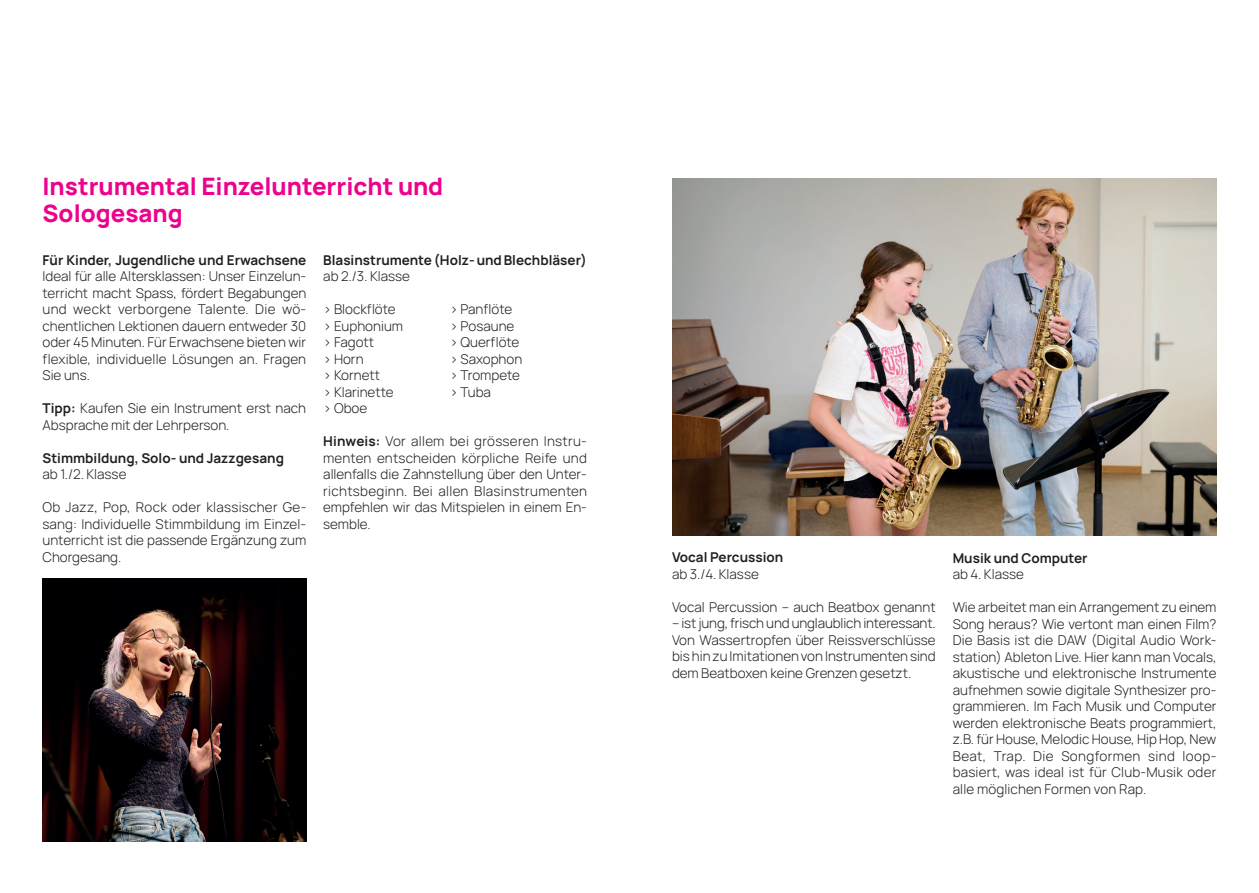
<style>
.page{position:relative;width:1259px;height:893px;background:#fff}
.page>*{position:absolute;margin:0;border:0;box-sizing:border-box;transform-origin:0 0}
.t1{font:800 24px/27px "Manrope";color:#ed028c}
.t2{font:300 13.5px/16.5px "Manrope";color:#231f20;text-align:justify}
.t3{font:700 13.5px "Manrope";color:#231f20}
.s1{font-weight:700}
</style>
<div class="page">
<img style="left:43px;top:578px;width:263px;height:264px">
<img style="left:672px;top:179px;width:544px;height:357px">
<h1 class="t1" style="left:43px;top:173px;width:402px">Instrumental Einzelunterricht und<br>Sologesang</h1>
<p class="t3" style="left:43px;top:251px;width:265px">Für Kinder, Jugendliche und Erwachsene</p>
<p class="t2" style="left:43px;top:268px;width:265px">Ideal für alle Altersklassen: Unser Einzelun&shy;terricht macht Spass, fördert Begabungen und weckt verborgene Talente. Die wö&shy;chentlichen Lektionen dauern entweder 30 oder 45 Minuten. Für Erwachsene bieten wir flexible, individuelle Lösungen an. Fragen Sie uns.</p>
<p class="t2" style="left:43px;top:400px;width:265px"><span class="s1">Tipp:</span> Kaufen Sie ein Instrument erst nach<br>Absprache mit der Lehrperson.</p>
<p class="t3" style="left:43px;top:449px;width:243px">Stimmbildung, Solo- und Jazzgesang</p>
<p class="t2" style="left:43px;top:466px;width:85px">ab 1./2. Klasse</p>
<p class="t2" style="left:43px;top:499px;width:265px">Ob Jazz, Pop, Rock oder klassischer Ge&shy;sang: Individuelle Stimmbildung im Einzel&shy;unterricht ist die passende Ergänzung zum Chorgesang.</p>
<p class="t3" style="left:323px;top:251px;width:265px">Blasinstrumente (Holz- und Blechbläser)</p>
<p class="t2" style="left:323px;top:268px;width:88px">ab 2./3. Klasse</p>
<p class="t2" style="left:323px;top:301px;width:81px;text-align:left">&gt; Blockflöte &gt; Euphonium &gt; Fagott<br>&gt; Horn<br>&gt; Kornett<br>&gt; Klarinette &gt; Oboe</p>
<p class="t2" style="left:323px;top:433px;width:265px"><span class="s1">Hinweis:</span> Vor allem bei grösseren Instru&shy;menten entscheiden körpliche Reife und allenfalls die Zahnstellung über den Unter&shy;richtsbeginn. Bei allen Blasinstrumenten empfehlen wir das Mitspielen in einem En&shy;semble.</p>
<p class="t2" style="left:450px;top:301px;width:74px;text-align:left">&gt; Panflöte &gt; Posaune &gt; Querflöte &gt; Saxophon &gt; Trompete &gt; Tuba</p>
<p class="t3" style="left:672px;top:549px;width:113px">Vocal Percussion</p>
<p class="t2" style="left:672px;top:566px;width:88px">ab 3./4. Klasse</p>
<p class="t2" style="left:672px;top:599px;width:265px">Vocal Percussion – auch Beatbox genannt</p>
<p class="t2" style="left:672px;top:615px;width:265px">– ist jung, frisch und unglaublich interessant.<br>Von Wassertropfen über Reissverschlüsse bis hin zu Imitationen von Instrumenten sind dem Beatboxen keine Grenzen gesetzt.</p>
<p class="t3" style="left:952px;top:549px;width:136px">Musik und Computer</p>
<p class="t2" style="left:952px;top:566px;width:73px">ab 4. Klasse</p>
<p class="t2" style="left:952px;top:599px;width:265px">Wie arbeitet man ein Arrangement zu einem Song heraus? Wie vertont man einen Film?<br>Die Basis ist die DAW (Digital Audio Work&shy;station) Ableton Live. Hier kann man Vocals, akustische und elektronische Instrumente aufnehmen sowie digitale Synthesizer pro&shy;grammieren. Im Fach Musik und Computer werden elektronische Beats programmiert, z.B. für House, Melodic House, Hip Hop, New Beat, Trap. Die Songformen sind loop&shy;basiert, was ideal ist für Club-Musik oder alle möglichen Formen von Rap.</p>
</div>
